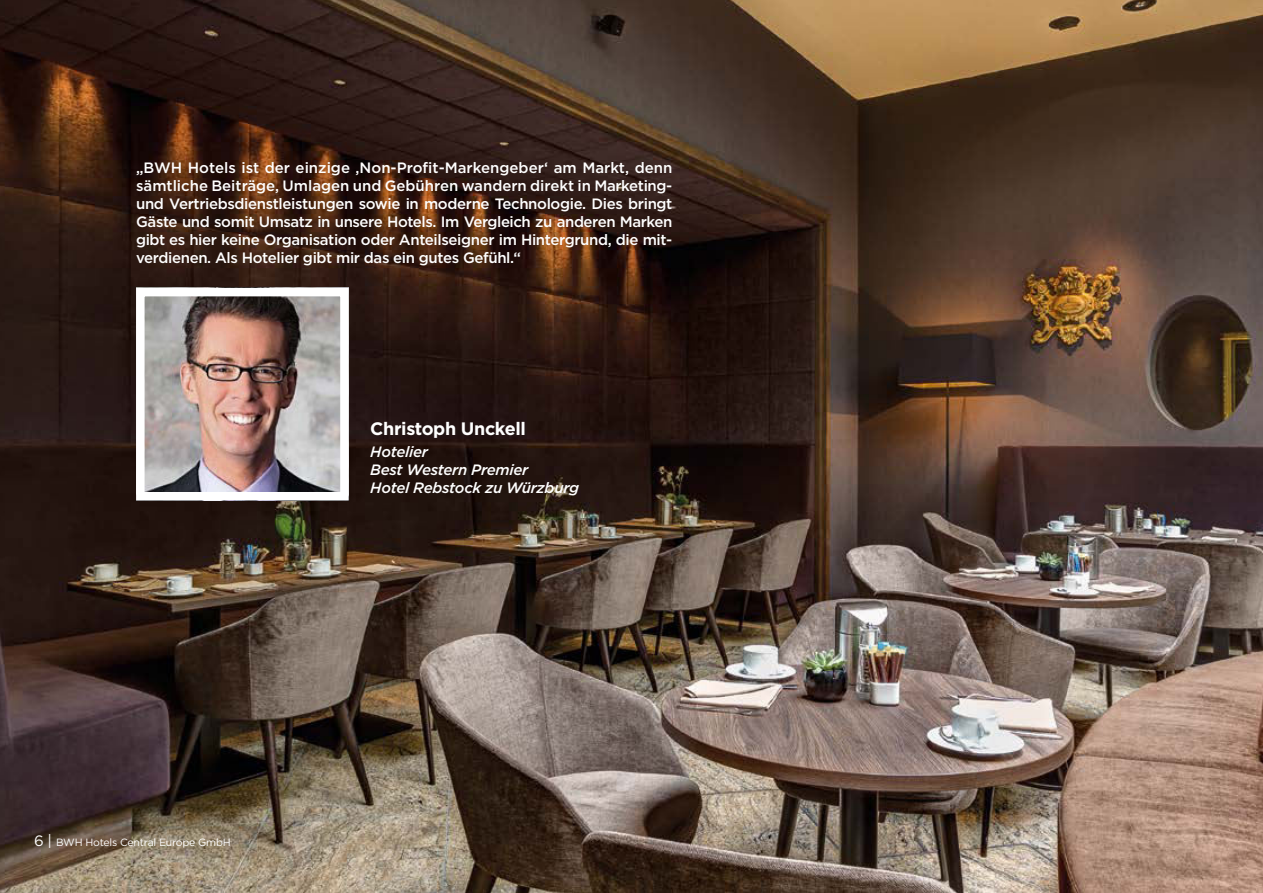
<style>
.page{position:relative;width:1263px;height:893px;background:#fff}
.page>*{position:absolute;margin:0;border:0;box-sizing:border-box;transform-origin:0 0}
.t1{font:700 18px "Gotham";letter-spacing:-.02em;color:#fff}
.t2{font:500 15px/18px "Gotham";letter-spacing:-.025em;color:#fff;text-align:justify}
.t3{font:italic 500 15px/18px "Gotham";letter-spacing:-.02em;color:#fff}
.t4{font:10.5px "Gotham";letter-spacing:-.02em;color:#fff}
.s1{font-size:15px}
</style>
<div class="page">
<img style="left:0;top:0;width:1263px;height:893px">
<img style="left:146px;top:298px;width:193px;height:192px">
<div style="left:136px;top:288px;width:213px;height:212px;border:9px solid #fff"></div>
<p class="t2" style="left:136px;top:158px;width:538px">„BWH Hotels ist der einzige ‚Non-Profit-Markengeber‘ am Markt, denn sämtliche Beiträge, Umlagen und Gebühren wandern direkt in Marketing&shy;und Vertriebsdienstleistungen sowie in moderne Technologie. Dies bringt Gäste und somit Umsatz in unsere Hotels. Im Vergleich zu anderen Marken gibt es hier keine Organisation oder Anteilseigner im Hintergrund, die mit&shy;verdienen. Als Hotelier gibt mir das ein gutes Gefühl.“</p>
<p class="t4" style="left:34px;top:837px;width:198px"><span class="s1">6 |</span> BWH Hotels Central Europe GmbH</p>
<p class="t1" style="left:370px;top:420px;width:157px">Christoph Unckell</p>
<p class="t3" style="left:370px;top:444px;width:210px">Hotelier<br>Best Western Premier<br>Hotel Rebstock zu Würzburg</p>
</div>
